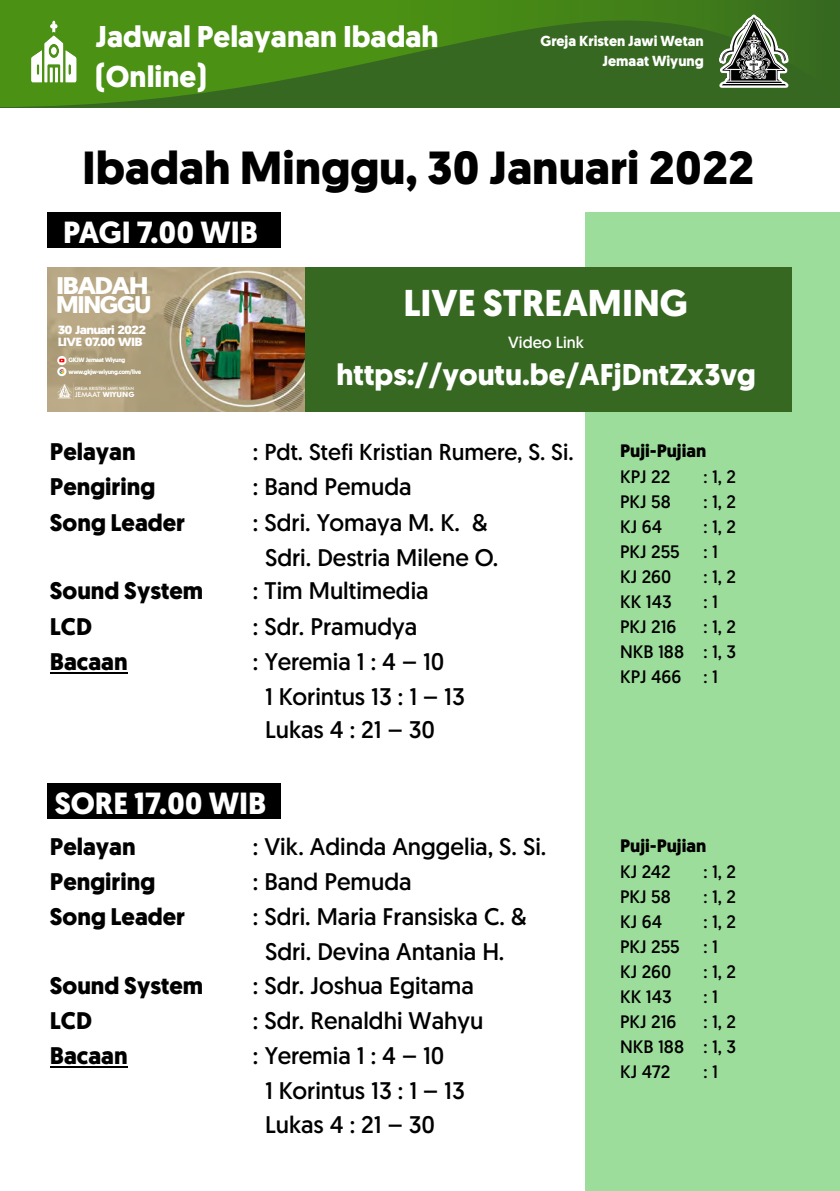
<style>
.page{position:relative;width:840px;height:1191px;background:#fff}
.page>*{position:absolute;margin:0;border:0;box-sizing:border-box;transform-origin:0 0}
.t1{font:700 46.4px "Geomanist";color:#000}
.t2{font:700 37.2px "Geomanist";color:#fff}
.t3{font:700 30.6px "Geomanist";color:#fff}
.t4{font:700 30px/40px "Geomanist";color:#fff}
.t5{font:24px/34px "Geomanist";color:#000;text-align:center}
.t6{font:700 24px "Geomanist";color:#000}
.t7{font:700 24px "Geomanist";letter-spacing:-.055em;color:#fff}
.t8{font:700 24px "Geomanist";letter-spacing:-.055em;color:#fff;scale:1.16 1}
.t9{font:23px "Geomanist";color:#000}
.t10{font:18px/25px "Geomanist";color:#000;text-align:justify}
.t11{font:700 18px "Geomanist";color:#000}
.t12{font:16.2px "Geomanist";color:#fff}
.t13{font:700 14.4px/19.4px "Geomanist";color:#fff;text-align:right}
.t14{font:700 11.8px/12.6px "Geomanist";letter-spacing:-.055em;color:#fff;scale:1.16 1}
.t15{font:500 7.2px "Futura BT";color:#fff}
.t16{font:700 6.2px/11.8px "Geomanist";letter-spacing:-.055em;color:#fff}
.t17{font:500 4.4px "Futura BT";color:#fff}
.s1{font-weight:700}
.s2{font-size:24px}
</style>
<div class="page">
<div style="left:584px;top:212px;width:255px;height:979px;background:#9cdd9b"></div>
<div style="left:48px;top:267px;width:743px;height:144px;background:#366821"></div>
<img style="left:0;top:0;width:485px;height:107px">
<svg style="left:485px;top:0;width:354px;height:108px;background:#386d1f"></svg>
<svg style="left:708px;top:12px;width:89px;height:78px;background:#627d55"></svg>
<svg style="left:31px;top:21px;width:45px;height:61px"></svg>
<hr style="left:50px;top:672px;width:78px;height:1px;background:#000">
<hr style="left:50px;top:1066px;width:78px;height:1px;background:#000">
<div style="left:48px;top:783px;width:233px;height:35px;background:#000"></div>
<div style="left:48px;top:212px;width:233px;height:36px;background:#000"></div>
<img style="left:48px;top:267px;width:256px;height:144px">
<svg style="left:57px;top:367px;width:9px;height:9px"></svg>
<svg style="left:59px;top:369px;width:5px;height:5px"></svg>
<svg style="left:57px;top:356px;width:9px;height:9px"></svg>
<svg style="left:59px;top:359px;width:5px;height:3px"></svg>
<svg style="left:58px;top:383px;width:16px;height:17px"></svg>
<p class="t4" style="left:95px;top:19px;width:344px">Jadwal Pelayanan Ibadah (Online)</p>
<p class="t13" style="left:540px;top:33px;width:165px">Greja Kristen Jawi Wetan<br>Jemaat Wiyung</p>
<h1 class="t1" style="left:82px;top:149px;width:673px">Ibadah Minggu, 30 Januari 2022</h1>
<p class="t3" style="left:63px;top:220px;width:196px">PAGI 7.00 WIB</p>
<p class="t8" style="left:56px;top:276px;width:81px">IBADAH</p>
<p class="t14" style="left:58px;top:324px;width:78px">30 Januari 2022<br>LIVE 07.00 WIB</p>
<p class="t16" style="left:69px;top:354px;width:74px">GKJW Jemaat Wiyung www.gkjw-wiyung.com/live</p>
<p class="t17" style="left:75px;top:386px;width:61px">GREJA KRISTEN JAWI WETAN</p>
<p class="t15" style="left:75px;top:392px;width:61px">JEMAAT <span class="s1">WIYUNG</span></p>
<p class="t7" style="left:56px;top:295px;width:97px">MINGGU</p>
<h2 class="t2" style="left:403px;top:288px;width:286px">LIVE STREAMING</h2>
<p class="t12" style="left:508px;top:335px;width:77px">Video Link</p>
<p class="t4" style="left:336px;top:357px;width:421px">https://youtu.be/AFjDntZx3vg</p>
<p class="t6" style="left:50px;top:442px;width:87px">Pelayan</p>
<p class="t9" style="left:253px;top:443px;width:322px"><span class="s2">:</span> Pdt. Stefi Kristian Rumere, S. Si.</p>
<p class="t6" style="left:50px;top:477px;width:107px">Pengiring</p>
<p class="t5" style="left:253px;top:472px;width:160px">: Band Pemuda</p>
<p class="t6" style="left:50px;top:513px;width:137px">Song Leader</p>
<p class="t5" style="left:253px;top:507px;width:247px;line-height:34.8px">: Sdri. Yomaya M. K. &amp;<br>Sdri. Destria Milene O.</p>
<p class="t6" style="left:50px;top:581px;width:155px">Sound System</p>
<p class="t5" style="left:253px;top:576px;width:177px">: Tim Multimedia</p>
<p class="t6" style="left:50px;top:616px;width:44px">LCD</p>
<p class="t5" style="left:253px;top:611px;width:166px">: Sdr. Pramudya</p>
<p class="t6" style="left:50px;top:652px;width:79px">Bacaan</p>
<p class="t5" style="left:265px;top:647px;width:201px;text-align:left;text-indent:-12px">: Yeremia 1 : 4 – 10<br>1 Korintus 13 : 1 – 13<br>Lukas 4 : 21 – 30</p>
<p class="t3" style="left:55px;top:790px;width:213px">SORE 17.00 WIB</p>
<p class="t6" style="left:50px;top:837px;width:87px">Pelayan</p>
<p class="t5" style="left:253px;top:832px;width:295px">: Vik. Adinda Anggelia, S. Si.</p>
<p class="t6" style="left:50px;top:872px;width:107px">Pengiring</p>
<p class="t5" style="left:253px;top:867px;width:160px">: Band Pemuda</p>
<p class="t6" style="left:50px;top:907px;width:137px">Song Leader</p>
<p class="t5" style="left:253px;top:902px;width:275px;line-height:34.8px">: Sdri. Maria Fransiska C. &amp;<br>Sdri. Devina Antania H.</p>
<p class="t6" style="left:50px;top:976px;width:155px">Sound System</p>
<p class="t5" style="left:253px;top:971px;width:222px">: Sdr. Joshua Egitama</p>
<p class="t6" style="left:50px;top:1011px;width:44px">LCD</p>
<p class="t5" style="left:253px;top:1006px;width:232px">: Sdr. Renaldhi Wahyu</p>
<p class="t6" style="left:50px;top:1046px;width:79px">Bacaan</p>
<p class="t5" style="left:265px;top:1041px;width:201px;text-align:left;text-indent:-12px">: Yeremia 1 : 4 – 10<br>1 Korintus 13 : 1 – 13<br>Lukas 4 : 21 – 30</p>
<p class="t11" style="left:619px;top:443px;width:88px">Puji-Pujian</p>
<p class="t10" style="left:619px;top:466px;width:52px">KPJ 22</p>
<p class="t10" style="left:703px;top:466px;width:34px">: 1, 2</p>
<p class="t10" style="left:619px;top:491px;width:52px">PKJ 58</p>
<p class="t10" style="left:703px;top:491px;width:34px">: 1, 2</p>
<p class="t10" style="left:619px;top:516px;width:43px">KJ 64</p>
<p class="t10" style="left:703px;top:516px;width:34px">: 1, 2</p>
<p class="t10" style="left:619px;top:541px;width:61px">PKJ 255</p>
<p class="t10" style="left:703px;top:541px;width:16px">: 1</p>
<p class="t10" style="left:619px;top:566px;width:53px">KJ 260</p>
<p class="t10" style="left:703px;top:566px;width:34px">: 1, 2</p>
<p class="t10" style="left:619px;top:591px;width:53px">KK 143</p>
<p class="t10" style="left:703px;top:591px;width:16px">: 1</p>
<p class="t10" style="left:619px;top:616px;width:58px">PKJ 216</p>
<p class="t10" style="left:619px;top:616px;width:117px;text-indent:83px">: 1, 2<br>NKB 188 : 1, 3<br>KPJ 466 : 1</p>
<p class="t11" style="left:619px;top:838px;width:88px">Puji-Pujian</p>
<p class="t10" style="left:619px;top:860px;width:52px">KJ 242</p>
<p class="t10" style="left:703px;top:860px;width:34px">: 1, 2</p>
<p class="t10" style="left:619px;top:885px;width:52px">PKJ 58</p>
<p class="t10" style="left:703px;top:885px;width:34px">: 1, 2</p>
<p class="t10" style="left:619px;top:910px;width:43px">KJ 64</p>
<p class="t10" style="left:703px;top:910px;width:34px">: 1, 2</p>
<p class="t10" style="left:619px;top:935px;width:61px">PKJ 255</p>
<p class="t10" style="left:703px;top:935px;width:16px">: 1</p>
<p class="t10" style="left:619px;top:960px;width:53px">KJ 260</p>
<p class="t10" style="left:703px;top:960px;width:34px">: 1, 2</p>
<p class="t10" style="left:619px;top:985px;width:53px">KK 143</p>
<p class="t10" style="left:703px;top:985px;width:16px">: 1</p>
<p class="t10" style="left:619px;top:1010px;width:58px">PKJ 216</p>
<p class="t10" style="left:619px;top:1010px;width:117px;text-indent:83px">: 1, 2<br>NKB 188 : 1, 3<br>KJ 472</p>
<p class="t10" style="left:703px;top:1060px;width:16px">: 1</p>
</div>
